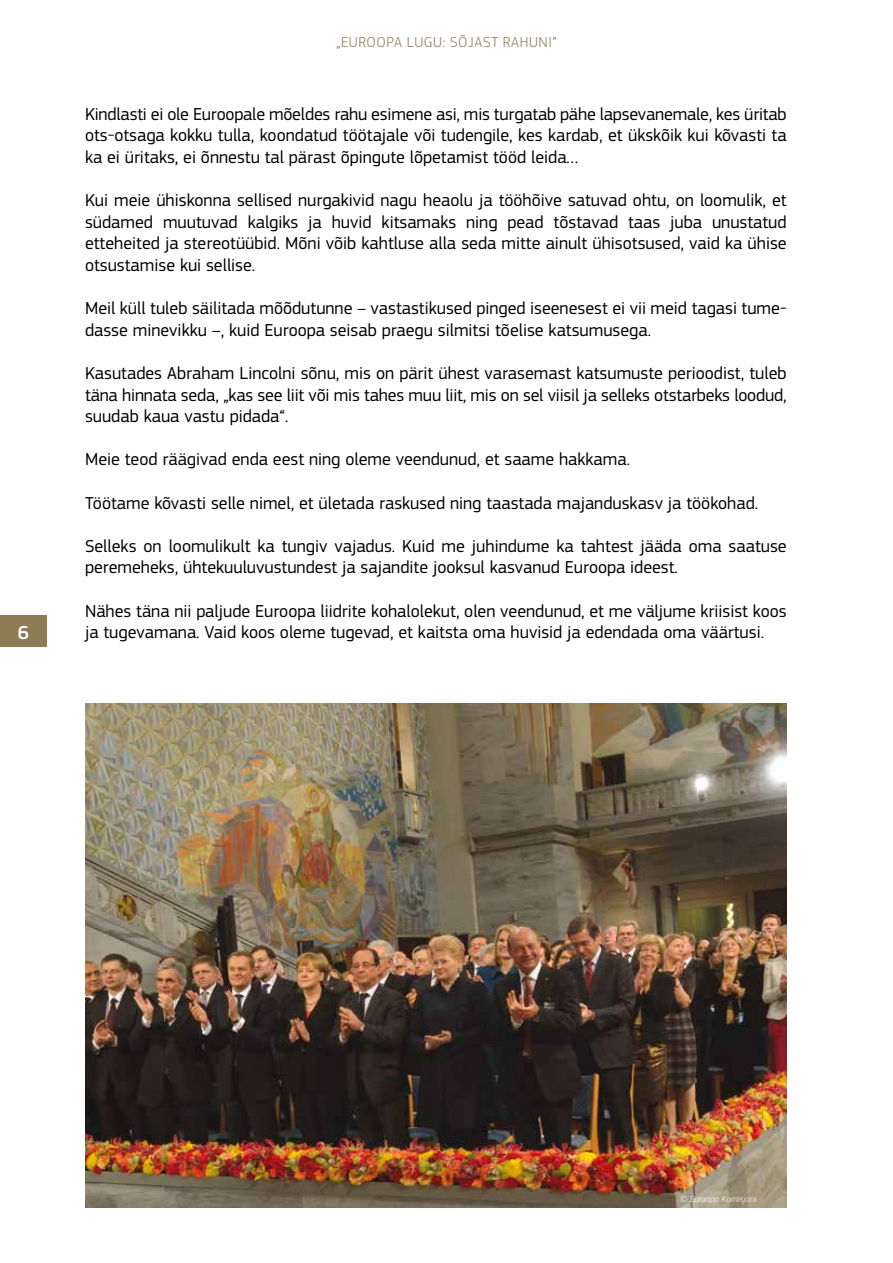
<style>
.page{position:relative;width:893px;height:1263px;background:#fff}
.page>*{position:absolute;margin:0;border:0;box-sizing:border-box;transform-origin:0 0}
.t1{font:500 19.5px "EC Square Sans Pro";color:#fff}
.t2{font:18px/21.6px "EC Square Sans Pro";color:#000;text-align:justify}
.t3{font:300 15px "EC Square Sans Pro";letter-spacing:.04em;color:#8d7c55}
.t4{font:italic 300 9px "EC Square Sans Pro";color:#fff}
</style>
<div class="page">
<div style="left:0;top:616px;width:47px;height:31px;background:#8d7c55"></div>
<img style="left:85px;top:703px;width:702px;height:504px">
<p class="t1" style="left:18px;top:621px;width:13px">6</p>
<p class="t3" style="left:336px;top:33px;width:222px">„EUROOPA LUGU: SÕJAST RAHUNI”</p>
<p class="t2" style="left:85px;top:103px;width:703px">Kindlasti ei ole Euroopale mõeldes rahu esimene asi, mis turgatab pähe lapsevanemale, kes üritab ots-otsaga kokku tulla, koondatud töötajale või tudengile, kes kardab, et ükskõik kui kõvasti ta ka ei üritaks, ei õnnestu tal pärast õpingute lõpetamist tööd leida…</p>
<p class="t2" style="left:85px;top:190px;width:703px">Kui meie ühiskonna sellised nurgakivid nagu heaolu ja tööhõive satuvad ohtu, on loomulik, et südamed muutuvad kalgiks ja huvid kitsamaks ning pead tõstavad taas juba unustatud etteheited ja stereotüübid. Mõni võib kahtluse alla seda mitte ainult ühisotsused, vaid ka ühise otsustamise kui sellise.</p>
<p class="t2" style="left:85px;top:298px;width:703px">Meil küll tuleb säilitada mõõdutunne – vastastikused pinged iseenesest ei vii meid tagasi tume&shy;dasse minevikku –, kuid Euroopa seisab praegu silmitsi tõelise katsumusega.</p>
<p class="t2" style="left:85px;top:362px;width:703px">Kasutades Abraham Lincolni sõnu, mis on pärit ühest varasemast katsumuste perioodist, tuleb täna hinnata seda, „kas see liit või mis tahes muu liit, mis on sel viisil ja selleks otstarbeks loodud, suudab kaua vastu pidada“.</p>
<p class="t2" style="left:85px;top:449px;width:546px">Meie teod räägivad enda eest ning oleme veendunud, et saame hakkama.</p>
<p class="t2" style="left:85px;top:492px;width:675px">Töötame kõvasti selle nimel, et ületada raskused ning taastada majanduskasv ja töökohad.</p>
<p class="t2" style="left:85px;top:535px;width:703px">Selleks on loomulikult ka tungiv vajadus. Kuid me juhindume ka tahtest jääda oma saatuse peremeheks, ühtekuuluvustundest ja sajandite jooksul kasvanud Euroopa ideest.</p>
<p class="t2" style="left:85px;top:600px;width:703px">Nähes täna nii paljude Euroopa liidrite kohalolekut, olen veendunud, et me väljume kriisist koos ja tugevamana. Vaid koos oleme tugevad, et kaitsta oma huvisid ja edendada oma väärtusi.</p>
<p class="t4" style="left:680px;top:1193px;width:77px">© Euroopa Komisjoni</p>
</div>
